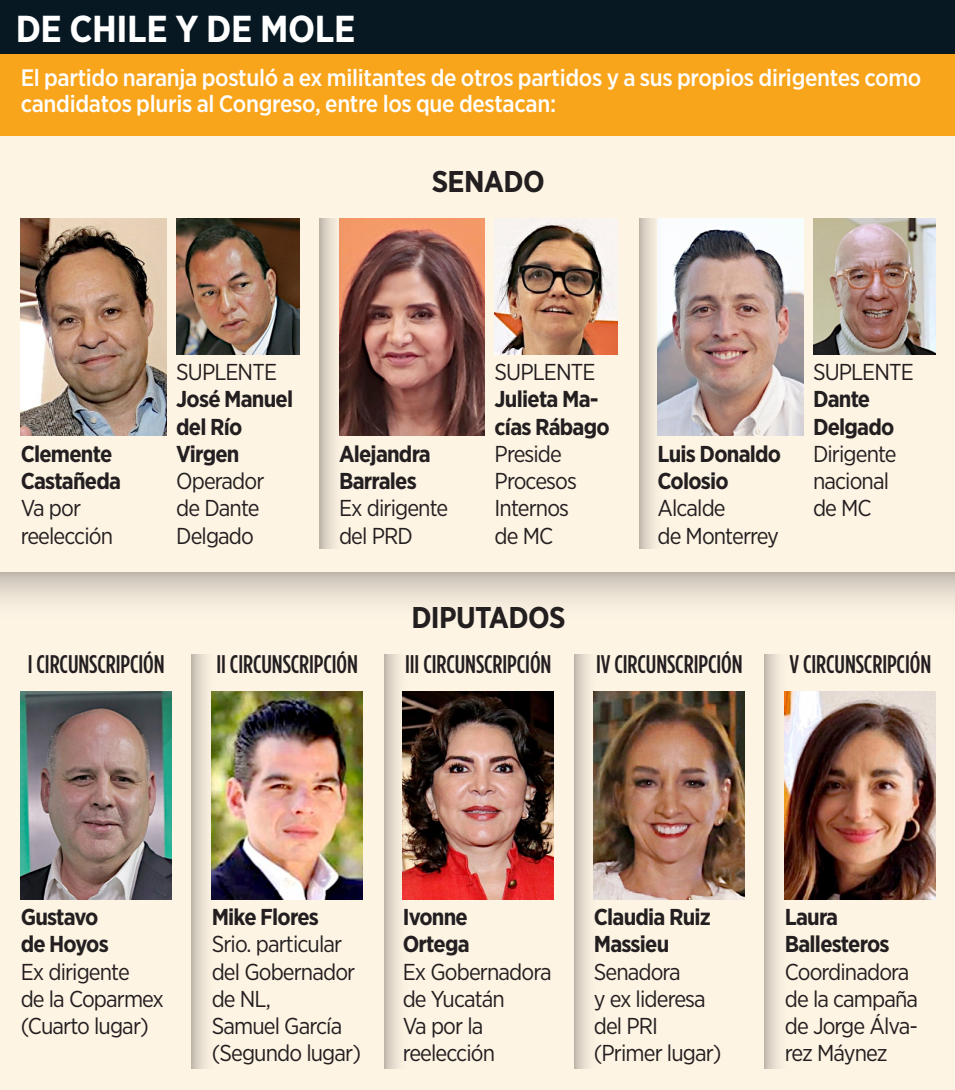
<style>
.page{position:relative;width:955px;height:1090px;background:#fff}
.page>*{position:absolute;margin:0;border:0;box-sizing:border-box;transform-origin:0 0}
.t1{font:700 37.5px "Gotham Narrow";letter-spacing:-.01em;color:#fff}
.t2{font:700 30px "Gotham Narrow";letter-spacing:-.02em;color:#231f20}
.t3{font:500 25.5px "Gotham Condensed";letter-spacing:-.005em;color:#231f20}
.t4{font:500 23.75px/26.2px "Gotham Narrow";letter-spacing:-.015em;color:#fff}
.t5{font:23px/27.2px "Gotham Narrow";letter-spacing:-.04em;color:#231f20}
.t6{font:700 23px/27.2px "Gotham Narrow";letter-spacing:-.035em;color:#231f20}
</style>
<div class="page">
<div style="left:1px;top:136px;width:953px;height:954px;background:#fef4e4"></div>
<div style="left:1px;top:0;width:953px;height:54px;background:#071822"></div>
<div style="left:1px;top:54px;width:953px;height:82px;background:#f9a51b"></div>
<div style="left:1px;top:572px;width:953px;height:50px;background:linear-gradient(to bottom,#cac2b7,#fffbeb)"></div>
<img style="left:21px;top:218px;width:145px;height:218px">
<img style="left:345px;top:218px;width:139px;height:218px">
<img style="left:664px;top:218px;width:138px;height:218px">
<img style="left:176px;top:218px;width:123px;height:136px">
<img style="left:494px;top:218px;width:123px;height:136px">
<img style="left:813px;top:218px;width:122px;height:136px">
<img style="left:21px;top:692px;width:151px;height:207px">
<img style="left:216px;top:692px;width:146px;height:207px">
<img style="left:409px;top:692px;width:144px;height:207px">
<img style="left:599px;top:692px;width:145px;height:207px">
<img style="left:788px;top:692px;width:147px;height:207px">
<svg style="left:320px;top:218px;width:25px;height:331px"></svg>
<svg style="left:639px;top:218px;width:25px;height:331px"></svg>
<svg style="left:191px;top:654px;width:25px;height:415px"></svg>
<svg style="left:384px;top:654px;width:25px;height:415px"></svg>
<svg style="left:574px;top:654px;width:25px;height:415px"></svg>
<svg style="left:764px;top:654px;width:24px;height:415px"></svg>
<h1 class="t1" style="left:16px;top:5px;width:341px">DE CHILE Y DE MOLE</h1>
<p class="t4" style="left:21px;top:64px;width:902px">El partido naranja postuló a ex militantes de otros partidos y a sus propios dirigentes como candidatos pluris al Congreso, entre los que destacan:</p>
<h2 class="t2" style="left:431px;top:162px;width:115px">SENADO</h2>
<p class="t6" style="left:21px;top:440px;width:102px">Clemente<br>Castañeda</p>
<p class="t5" style="left:21px;top:494px;width:94px">Va por reelección</p>
<p class="t5" style="left:176px;top:358px;width:102px">SUPLENTE</p>
<p class="t6" style="left:176px;top:385px;width:118px">José Manuel del Río<br>Virgen</p>
<p class="t5" style="left:176px;top:467px;width:90px">Operador de Dante<br>Delgado</p>
<p class="t6" style="left:339px;top:440px;width:93px">Alejandra<br>Barrales</p>
<p class="t5" style="left:339px;top:494px;width:111px">Ex dirigente del PRD</p>
<p class="t5" style="left:494px;top:358px;width:102px">SUPLENTE</p>
<p class="t6" style="left:494px;top:385px;width:117px">Julieta Ma&shy;cías Rábago</p>
<p class="t5" style="left:494px;top:440px;width:84px">Preside<br>Procesos<br>Internos de MC</p>
<h2 class="t2" style="left:411px;top:598px;width:156px">DIPUTADOS</h2>
<p class="t6" style="left:657px;top:440px;width:125px">Luis Donaldo<br>Colosio</p>
<p class="t5" style="left:657px;top:494px;width:123px">Alcalde<br>de Monterrey</p>
<p class="t5" style="left:812px;top:358px;width:102px">SUPLENTE</p>
<p class="t6" style="left:812px;top:385px;width:83px">Dante<br>Delgado</p>
<p class="t5" style="left:812px;top:440px;width:85px">Dirigente nacional de MC</p>
<p class="t3" style="left:28px;top:649px;width:138px">I CIRCUNSCRIPCIÓN</p>
<p class="t3" style="left:216px;top:649px;width:143px">II CIRCUNSCRIPCIÓN</p>
<p class="t3" style="left:405px;top:649px;width:148px">III CIRCUNSCRIPCIÓN</p>
<p class="t3" style="left:596px;top:649px;width:148px">IV CIRCUNSCRIPCIÓN</p>
<p class="t3" style="left:789px;top:649px;width:143px">V CIRCUNSCRIPCIÓN</p>
<p class="t6" style="left:21px;top:903px;width:90px">Gustavo de Hoyos</p>
<p class="t5" style="left:21px;top:957px;width:145px">Ex dirigente<br>de la Coparmex (Cuarto lugar)</p>
<p class="t6" style="left:212px;top:903px;width:109px">Mike Flores</p>
<p class="t5" style="left:212px;top:930px;width:151px">Srio. particular del Gobernador de NL,<br>Samuel García (Segundo lugar)</p>
<p class="t6" style="left:402px;top:903px;width:68px">Ivonne<br>Ortega</p>
<p class="t5" style="left:402px;top:957px;width:150px">Ex Gobernadora de Yucatán<br>Va por la reelección</p>
<p class="t6" style="left:593px;top:903px;width:119px">Claudia Ruiz<br>Massieu</p>
<p class="t5" style="left:593px;top:957px;width:129px">Senadora<br>y ex lideresa del PRI (Primer lugar)</p>
<p class="t6" style="left:784px;top:903px;width:106px">Laura<br>Ballesteros</p>
<p class="t5" style="left:784px;top:957px;width:135px">Coordinadora de la campaña de Jorge Álva&shy;rez Máynez</p>
</div>
